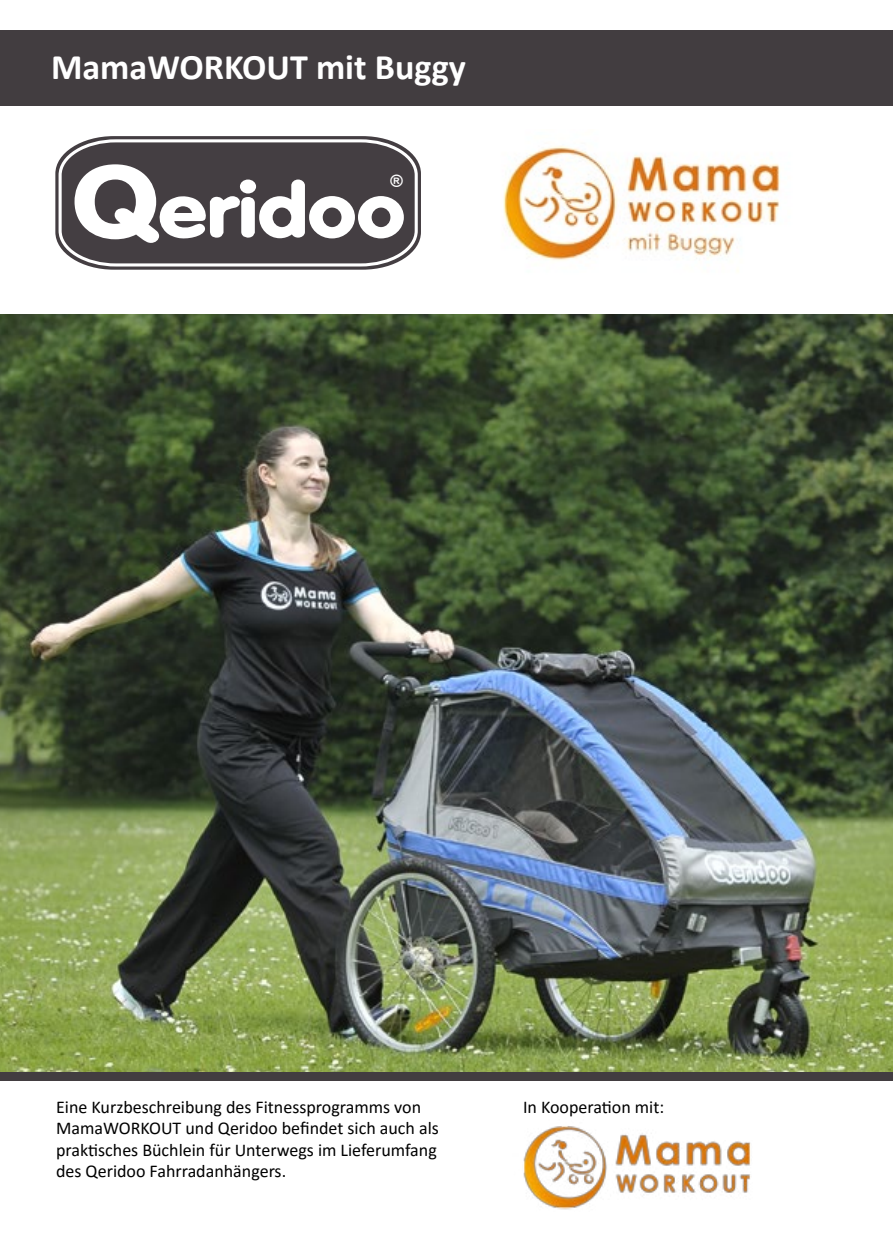
<style>
.page{position:relative;width:893px;height:1259px;background:#fff}
.page>*{position:absolute;margin:0;border:0;box-sizing:border-box;transform-origin:0 0}
.t1{font:700 36px "Calibri";color:#fff}
.t2{font:18px/21.6px "Calibri";color:#000}
.t3{font:16.5px "Impact";color:#fff}
</style>
<div class="page">
<div style="left:0;top:30px;width:893px;height:75px;background:#423d40"></div>
<svg style="left:55px;top:136px;width:366px;height:134px"></svg>
<svg style="left:59px;top:139px;width:359px;height:127px;background:#5c565a"></svg>
<img style="left:159px;top:196px;width:48px;height:44px">
<img style="left:210px;top:196px;width:45px;height:42px">
<img style="left:240px;top:179px;width:16px;height:14px">
<img style="left:259px;top:179px;width:46px;height:59px">
<img style="left:309px;top:196px;width:46px;height:42px">
<img style="left:358px;top:196px;width:46px;height:42px">
<img style="left:74px;top:164px;width:85px;height:79px">
<img style="left:0;top:315px;width:893px;height:756px">
<div style="left:0;top:1071px;width:893px;height:9px;background:#423d40"></div>
<img style="left:503px;top:146px;width:277px;height:125px">
<img style="left:523px;top:1126px;width:228px;height:84px">
<h1 class="t1" style="left:51px;top:42px;width:416px">MamaWORKOUT mit Buggy</h1>
<p class="t3" style="left:390px;top:167px;width:15px">®</p>
<p class="t2" style="left:56px;top:1095px;width:384px">Eine Kurzbeschreibung des Fitnessprogramms von MamaWORKOUT und Qeridoo befindet sich auch als praktisches Büchlein für Unterwegs im Lieferumfang des Qeridoo Fahrradanhängers.</p>
<p class="t2" style="left:523px;top:1095px;width:143px">In Kooperation mit:</p>
</div>
